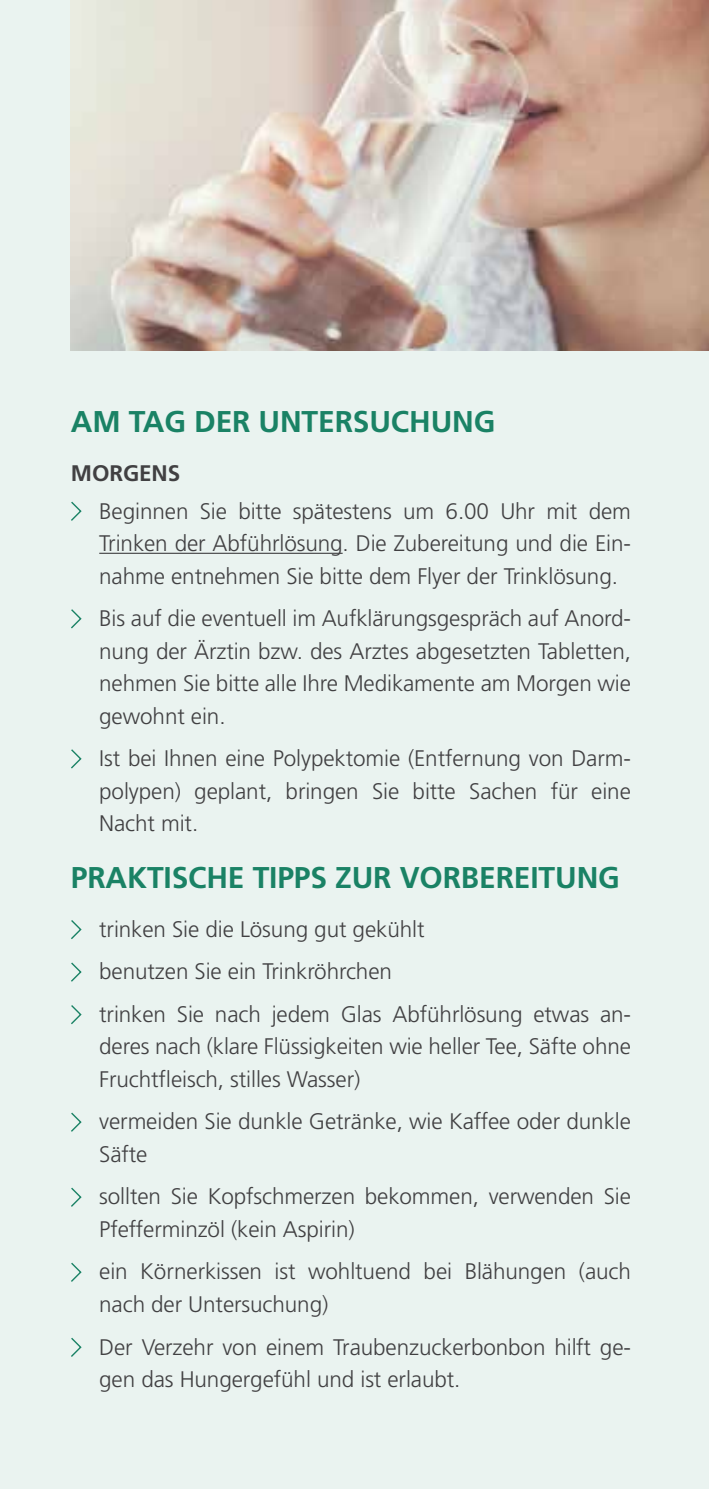
<style>
.page{position:relative;width:709px;height:1489px;background:#fff}
.page>*{position:absolute;margin:0;border:0;box-sizing:border-box;transform-origin:0 0}
.t1{font:700 30px "Frutiger LT Pro";letter-spacing:-.005em;color:#1a8265}
.t2{font:300 22.5px/32.5px "Frutiger LT Pro";letter-spacing:-.005em;color:#414042}
.t3{font:700 22.5px "Frutiger LT Pro";color:#414042}
</style>
<div class="page">
<div style="left:0;top:0;width:709px;height:1488px;background:#eaf3f0"></div>
<img style="left:71px;top:0;width:638px;height:351px">
<svg style="left:71px;top:501px;width:11px;height:20px"></svg>
<svg style="left:71px;top:609px;width:11px;height:20px"></svg>
<svg style="left:71px;top:749px;width:11px;height:20px"></svg>
<svg style="left:71px;top:920px;width:11px;height:20px"></svg>
<svg style="left:71px;top:962px;width:11px;height:20px"></svg>
<svg style="left:71px;top:1005px;width:11px;height:20px"></svg>
<svg style="left:71px;top:1112px;width:11px;height:20px"></svg>
<svg style="left:71px;top:1187px;width:11px;height:20px"></svg>
<svg style="left:71px;top:1262px;width:11px;height:20px"></svg>
<svg style="left:71px;top:1337px;width:11px;height:20px"></svg>
<hr style="left:99px;top:552px;width:243px;height:2px;background:#414042">
<h1 class="t1" style="left:71px;top:403px;width:142px">AM TAG DER</h1>
<h1 class="t1" style="left:258px;top:403px;width:41px">UNTERSU</h1>
<h1 class="t1" style="left:391px;top:403px;width:61px">CHUNG</h1>
<p class="t3" style="left:71px;top:459px;width:37px">MORGENS</p>
<p class="t2" style="left:99px;top:494px;width:533px;text-align:justify">Beginnen Sie bitte spätestens um 6.00 Uhr mit dem Trinken der Abführlösung. Die Zubereitung und die Ein&shy;nahme entnehmen Sie bitte dem Flyer der Trinklösung.</p>
<p class="t2" style="left:99px;top:602px;width:533px;text-align:justify">Bis auf die eventuell im Aufklärungsgespräch auf Anord&shy;nung der Ärztin bzw. des Arztes abgesetzten Tabletten, nehmen Sie bitte alle Ihre Medikamente am Morgen wie gewohnt ein.</p>
<p class="t2" style="left:99px;top:742px;width:533px;text-align:justify">Ist bei Ihnen eine Polypektomie (Entfernung von Darm&shy;polypen) geplant, bringen Sie bitte Sachen für eine Nacht mit.</p>
<h1 class="t1" style="left:71px;top:859px;width:34px">PRAKTIS</h1>
<h1 class="t1" style="left:188px;top:859px;width:96px">CHE TIPPS</h1>
<h1 class="t1" style="left:335px;top:859px;width:20px">ZUR</h1>
<h1 class="t1" style="left:400px;top:859px;width:39px">VORBEREITUNG</h1>
<p class="t2" style="left:99px;top:907px;width:533px;line-height:42.5px">trinken Sie die Lösung gut gekühlt<br>benutzen Sie ein Trinkröhrchen<br>trinken Sie nach jedem Glas Abführlösung etwas an-</p>
<p class="t2" style="left:99px;top:1030px;width:533px">deres nach (klare Flüssigkeiten wie heller Tee, Säfte ohne<br>Fruchtfleisch, stilles Wasser)</p>
<p class="t2" style="left:99px;top:1105px;width:533px">vermeiden Sie dunkle Getränke, wie Kaffee oder dunkle<br>Säfte</p>
<p class="t2" style="left:99px;top:1180px;width:533px">sollten Sie Kopfschmerzen bekommen, verwenden Sie<br>Pfefferminzöl (kein Aspirin)</p>
<p class="t2" style="left:99px;top:1255px;width:533px">ein Körnerkissen ist wohltuend bei Blähungen (auch nach der Untersuchung)</p>
<p class="t2" style="left:99px;top:1330px;width:533px">Der Verzehr von einem Traubenzuckerbonbon hilft ge&shy;gen das Hungergefühl und ist erlaubt.</p>
</div>
